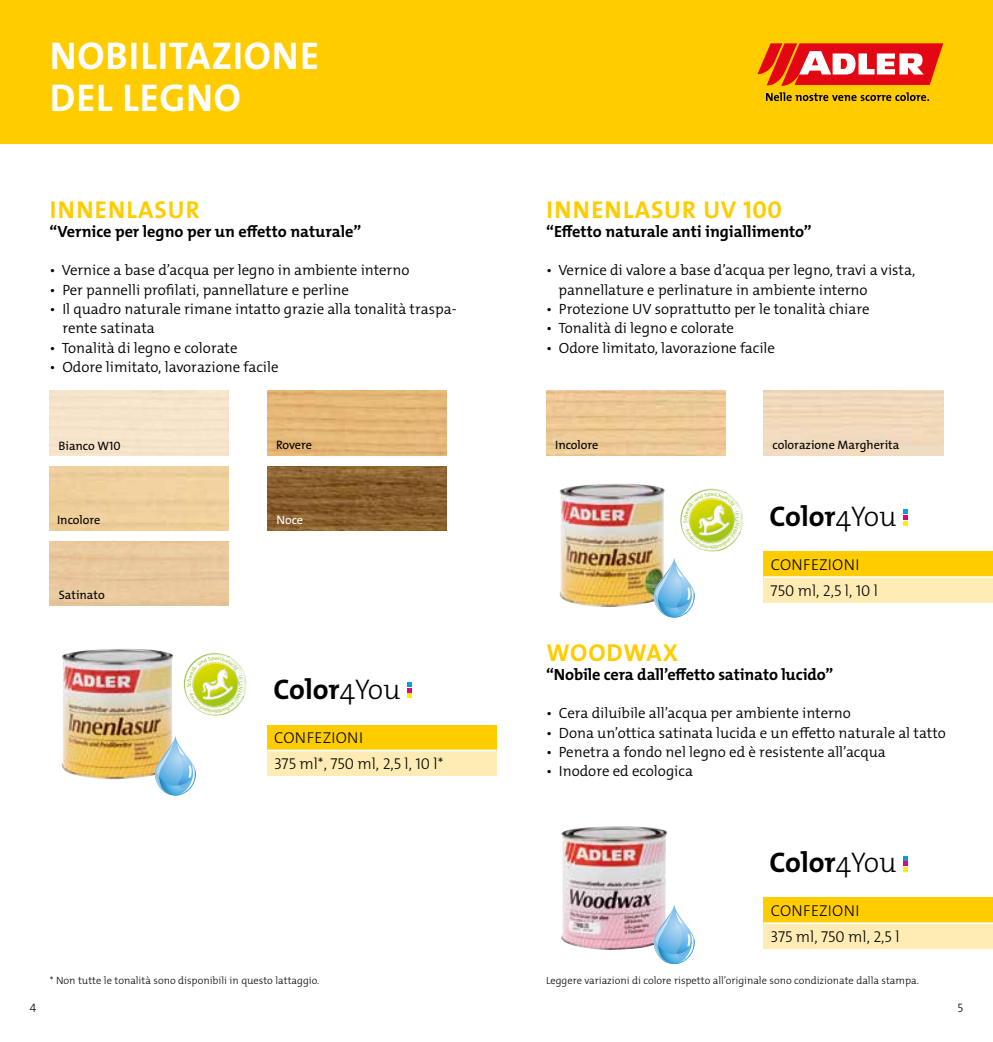
<style>
.page{position:relative;width:993px;height:1042px;background:#fff}
.page>*{position:absolute;margin:0;border:0;box-sizing:border-box;transform-origin:0 0}
.t1{font:700 38.85px/41.5px "The Mix Os F";letter-spacing:.02em;color:#fff}
.t2{font:700 28.53px "The Mix Os F";color:#000}
.t3{font:700 24.5px "The Mix Os F";letter-spacing:.04em;color:#fc0}
.t4{font:700 16.28px "The Mix Os F";letter-spacing:-.005em;color:#000}
.t5{font:300 15.75px/25.7px "The Mix Os F";letter-spacing:.01em;color:#000}
.t6{font:300 14.88px/19.2px "The Mix Os F";color:#000}
.t7{font:12.25px "The Mix Os F";color:#000}
.t8{font:12.25px "The Mix Os F";color:#fff}
.t9{font:300 12.25px "The Mix Os F";color:#000}
.t10{font:300 10.5px "The Mix Os F";color:#000}
.s1{font-weight:300}
</style>
<div class="page">
<div style="left:0;top:0;width:992px;height:144px;background:#fc0"></div>
<svg style="left:766px;top:92px;width:162px;height:9px"></svg>
<svg style="left:757px;top:43px;width:185px;height:43px"></svg>
<div style="left:267px;top:725px;width:229px;height:25px;background:#fc0"></div>
<div style="left:267px;top:750px;width:229px;height:26px;background:#feecb4"></div>
<hr style="left:267px;top:749px;width:229px;height:2px;background:#fff">
<img style="left:61px;top:649px;width:112px;height:131px">
<img style="left:267px;top:391px;width:179px;height:64px">
<img style="left:267px;top:466px;width:179px;height:65px">
<div style="left:763px;top:551px;width:229px;height:26px;background:#fc0"></div>
<div style="left:763px;top:577px;width:229px;height:26px;background:#feecb4"></div>
<hr style="left:763px;top:576px;width:229px;height:2px;background:#fff">
<img style="left:559px;top:484px;width:106px;height:123px">
<div style="left:763px;top:897px;width:229px;height:26px;background:#fc0"></div>
<div style="left:763px;top:923px;width:229px;height:26px;background:#feecb4"></div>
<hr style="left:763px;top:922px;width:229px;height:2px;background:#fff">
<img style="left:561px;top:826px;width:107px;height:124px">
<svg style="left:903px;top:856px;width:4px;height:16px"></svg>
<svg style="left:903px;top:510px;width:4px;height:16px"></svg>
<svg style="left:407px;top:682px;width:4px;height:16px"></svg>
<svg style="left:651px;top:557px;width:44px;height:61px"></svg>
<svg style="left:651px;top:904px;width:44px;height:60px"></svg>
<svg style="left:153px;top:735px;width:43px;height:61px"></svg>
<img style="left:184px;top:653px;width:62px;height:63px">
<img style="left:186px;top:656px;width:58px;height:57px">
<img style="left:680px;top:488px;width:62px;height:64px">
<img style="left:682px;top:491px;width:58px;height:58px">
<svg style="left:187px;top:656px;width:56px;height:57px"></svg>
<svg style="left:683px;top:492px;width:56px;height:57px"></svg>
<h1 class="t1" style="left:50px;top:36px;width:270px">NOBILITAZIONE<br>DEL LEGNO</h1>
<h3 class="t3" style="left:50px;top:194px;width:151px">INNENLASUR</h3>
<p class="t4" style="left:50px;top:221px;width:313px">“Vernice per legno per un effetto naturale”</p>
<p class="t6" style="left:50px;top:261px;width:361px">• Vernice a base d’acqua per legno in ambiente interno</p>
<p class="t6" style="left:50px;top:280px;width:300px">• Per pannelli profilati, pannellature e perline</p>
<p class="t6" style="left:62px;top:299px;width:395px;text-indent:-13px">• Il quadro naturale rimane intatto grazie alla tonalità traspa&shy;rente satinata</p>
<p class="t6" style="left:50px;top:338px;width:189px">• Tonalità di legno e colorate</p>
<p class="t6" style="left:50px;top:357px;width:230px">• Odore limitato, lavorazione facile</p>
<p class="t7" style="left:59px;top:437px;width:63px">Bianco W10</p>
<p class="t7" style="left:276px;top:437px;width:37px">Rovere</p>
<p class="t7" style="left:57px;top:512px;width:45px">Incolore</p>
<p class="t8" style="left:276px;top:512px;width:28px">Noce</p>
<p class="t7" style="left:59px;top:587px;width:47px">Satinato</p>
<h2 class="t2" style="left:273px;top:671px;width:128px">Color<span class="s1">4You</span></h2>
<p class="t5" style="left:274px;top:725px;width:171px">CONFEZIONI<br>375 ml*, 750 ml, 2,5 l, 10 l*</p>
<h3 class="t3" style="left:546px;top:194px;width:237px">INNENLASUR UV 100</h3>
<p class="t4" style="left:546px;top:221px;width:267px">“Effetto naturale anti ingiallimento”</p>
<p class="t6" style="left:558px;top:261px;width:358px;text-indent:-12px">• Vernice di valore a base d’acqua per legno, travi a vista, pannellature e perlinature in ambiente interno</p>
<p class="t6" style="left:546px;top:299px;width:325px">• Protezione UV soprattutto per le tonalità chiare</p>
<p class="t6" style="left:546px;top:319px;width:189px">• Tonalità di legno e colorate</p>
<p class="t6" style="left:546px;top:338px;width:230px">• Odore limitato, lavorazione facile</p>
<p class="t7" style="left:555px;top:437px;width:45px">Incolore</p>
<p class="t7" style="left:772px;top:437px;width:128px">colorazione Margherita</p>
<h2 class="t2" style="left:769px;top:498px;width:128px">Color<span class="s1">4You</span></h2>
<p class="t5" style="left:770px;top:552px;width:109px">CONFEZIONI<br>750 ml, 2,5 l, 10 l</p>
<h3 class="t3" style="left:546px;top:636px;width:133px">WOODWAX</h3>
<p class="t4" style="left:546px;top:664px;width:288px">“Nobile cera dall’effetto satinato lucido”</p>
<p class="t6" style="left:546px;top:704px;width:306px">• Cera diluibile all’acqua per ambiente interno</p>
<p class="t6" style="left:546px;top:723px;width:401px">• Dona un’ottica satinata lucida e un effetto naturale al tatto</p>
<p class="t6" style="left:546px;top:742px;width:341px">• Penetra a fondo nel legno ed è resistente all’acqua</p>
<p class="t6" style="left:546px;top:761px;width:148px">• Inodore ed ecologica</p>
<h2 class="t2" style="left:769px;top:844px;width:128px">Color<span class="s1">4You</span></h2>
<p class="t5" style="left:770px;top:898px;width:130px">CONFEZIONI<br>375 ml, 750 ml, 2,5 l</p>
<p class="t10" style="left:50px;top:973px;width:271px">* Non tutte le tonalità sono disponibili in questo lattaggio.</p>
<p class="t10" style="left:546px;top:973px;width:374px">Leggere variazioni di colore rispetto all’originale sono condizionate dalla stampa.</p>
<p class="t9" style="left:30px;top:1000px;width:8px">4</p>
<p class="t9" style="left:957px;top:1000px;width:7px">5</p>
</div>
